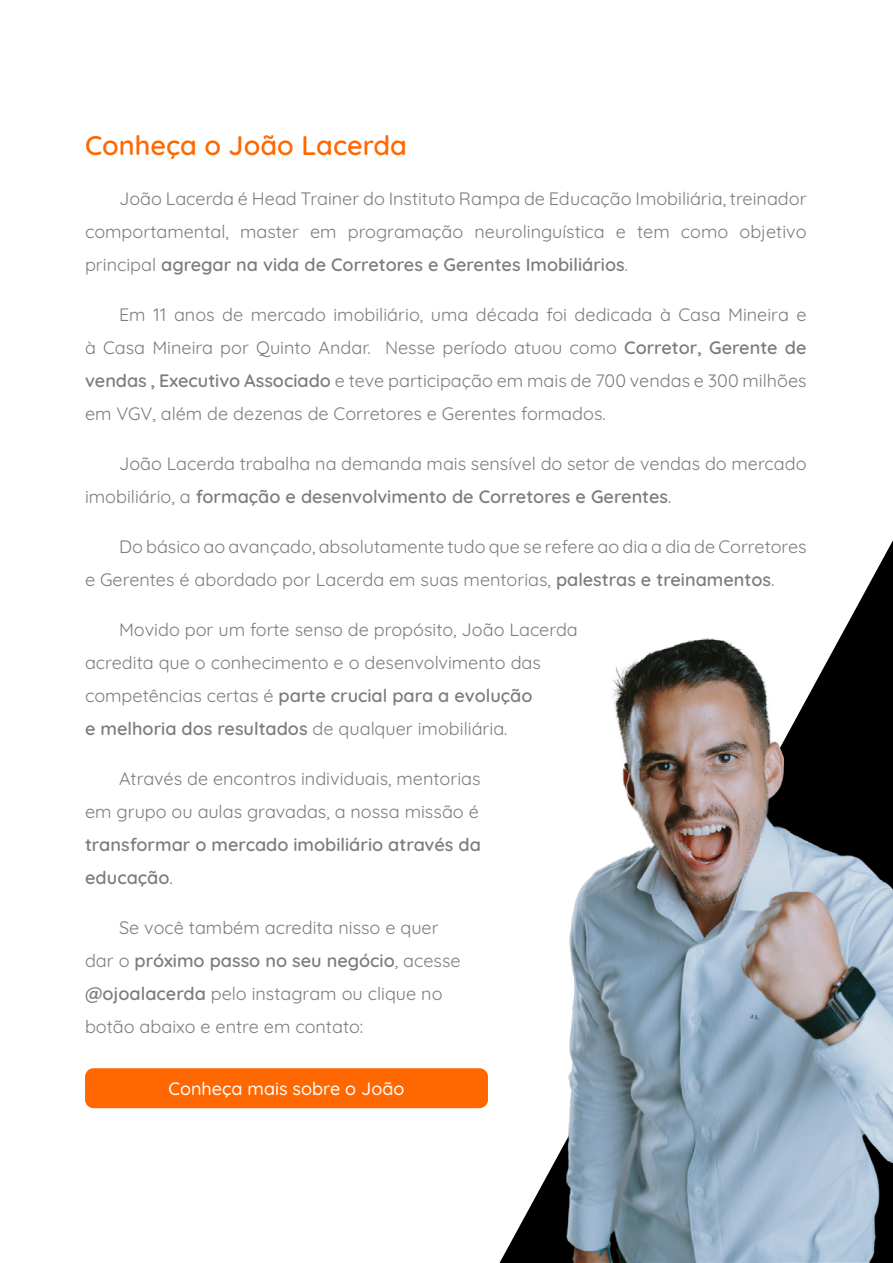
<style>
.page{position:relative;width:893px;height:1263px;background:#fff}
.page>*{position:absolute;margin:0;border:0;box-sizing:border-box;transform-origin:0 0}
.t1{font:600 27px "Quicksand";color:#ff6800}
.t2{font:18px/33px "Quicksand";color:#7c7c7c}
.t3{font:600 18px/33px "Quicksand";color:#7c7c7c}
.t4{font:500 18px "Quicksand";color:#fff}
.s1{font-weight:600}
.s2{font-weight:400}
</style>
<div class="page">
<img style="left:499px;top:540px;width:394px;height:723px">
<div style="left:85px;top:1068px;width:403px;height:40px;background:#ff6800;border-radius:9px"></div>
<h1 class="t1" style="left:85px;top:124px;width:323px">Conheça o João Lacerda</h1>
<p class="t2" style="left:85px;top:180px;width:723px;text-align:justify;text-indent:34px">João Lacerda é Head Trainer do Instituto Rampa de Educação Imobiliária, treinador comportamental, master em programação neurolinguística e tem como objetivo principal <span class="s1">agregar na vida de Corretores e Gerentes Imobiliários</span>.</p>
<p class="t2" style="left:85px;top:296px;width:723px;text-align:justify;text-indent:34px">Em 11 anos de mercado imobiliário, uma década foi dedicada à Casa Mineira e à Casa Mineira por Quinto Andar. Nesse período atuou como <span class="s1">Corretor, Gerente de vendas , Executivo Associado</span> e teve participação em mais de 700 vendas e 300 milhões em VGV, além de dezenas de Corretores e Gerentes formados.</p>
<p class="t2" style="left:85px;top:445px;width:723px;text-indent:34px">João Lacerda trabalha na demanda mais sensível do setor de vendas do mercado imobiliário, a <span class="s1">formação e desenvolvimento de Corretores e Gerentes</span>.</p>
<p class="t2" style="left:85px;top:528px;width:723px;text-indent:34px">Do básico ao avançado, absolutamente tudo que se refere ao dia a dia de Corretores e Gerentes é abordado por Lacerda em suas mentorias, <span class="s1">palestras e treinamentos</span>.</p>
<p class="t2" style="left:85px;top:611px;width:494px;text-indent:34px">Movido por um forte senso de propósito, João Lacerda acredita que o conhecimento e o desenvolvimento das competências certas é <span class="s1">parte crucial para a evolução<br>e melhoria dos resultados</span> de qualquer imobiliária.</p>
<p class="t2" style="left:85px;top:760px;width:397px;text-align:right">Através de encontros individuais, mentorias<br>em grupo ou aulas gravadas, a nossa missão é</p>
<p class="t3" style="left:85px;top:826px;width:397px">transformar o mercado imobiliário através da educação<span class="s2">.</span></p>
<p class="t2" style="left:85px;top:909px;width:377px;text-indent:34px">Se você também acredita nisso e quer dar o <span class="s1">próximo passo no seu negócio</span>, acesse <span class="s1">@ojoalacerda</span> pelo instagram ou clique no botão abaixo e entre em contato:</p>
<p class="t4" style="left:169px;top:1075px;width:237px">Conheça mais sobre o João</p>
</div>
